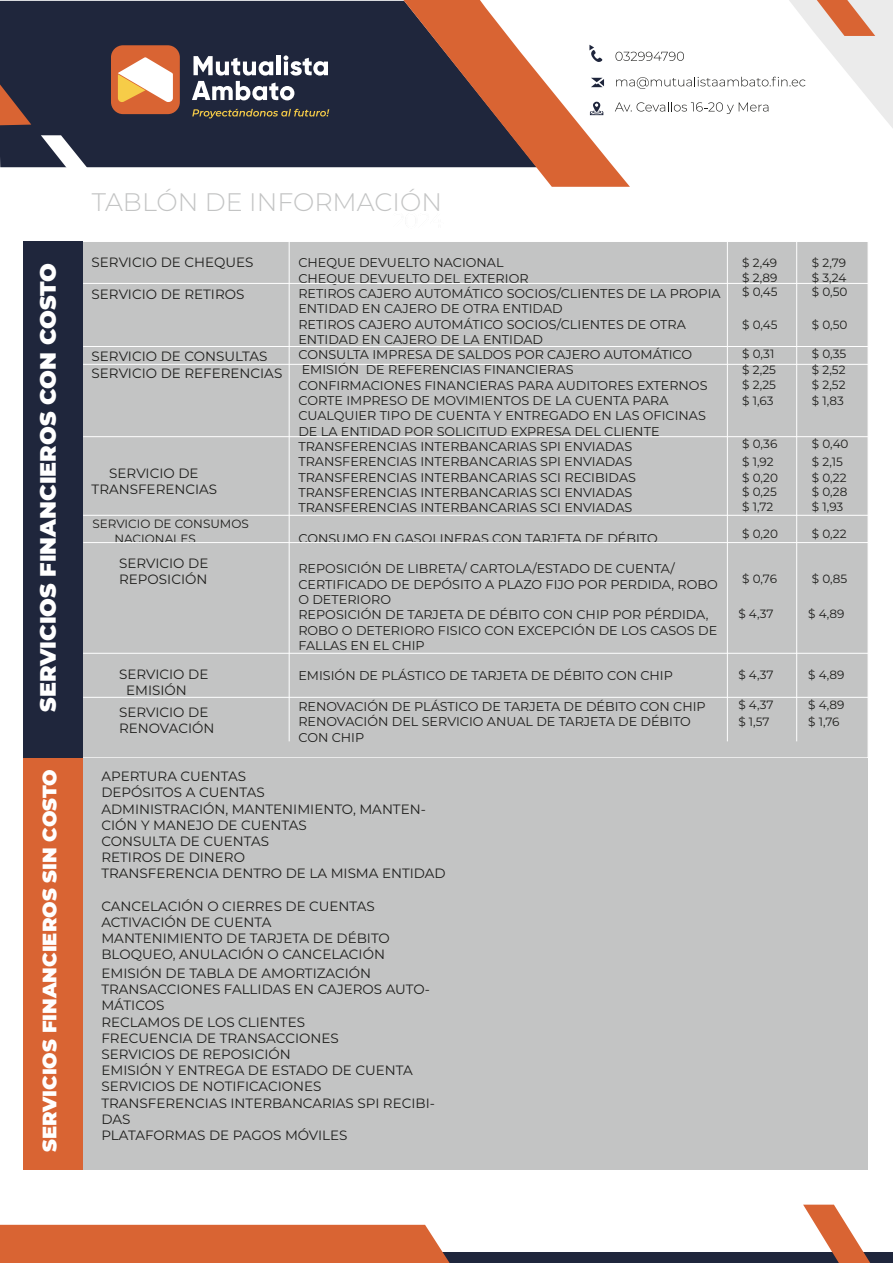
<style>
.page{position:relative;width:893px;height:1263px;background:#fff}
.page>*{position:absolute;margin:0;border:0;box-sizing:border-box;transform-origin:0 0}
.t1{font:300 25.35px "Montserrat";color:#c3c4c4}
.t2{font:900 22.2px "Montserrat";color:#fff}
.t3{font:900 19.5px "Montserrat";color:#fff}
.t4{font:13.5px/16.2px "Montserrat";color:#1d1d1b}
.t5{font:12.75px/15.3px "Montserrat";color:#1d1d1b}
.t6{font:12px/14.4px "Montserrat";color:#1d1d1b}
</style>
<div class="page">
<div style="left:436px;top:1252px;width:457px;height:11px;background:#1f263c"></div>
<div style="left:0;top:1px;width:394px;height:166px;background:#1f263c"></div>
<div style="left:0;top:1225px;width:450px;height:38px;background:#d96433"></div>
<svg style="left:803px;top:1204px;width:67px;height:59px"></svg>
<svg style="left:394px;top:1px;width:499px;height:186px"></svg>
<svg style="left:0;top:79px;width:31px;height:46px"></svg>
<svg style="left:41px;top:135px;width:48px;height:33px"></svg>
<svg style="left:192px;top:55px;width:136px;height:46px"></svg>
<svg style="left:192px;top:109px;width:137px;height:9px"></svg>
<div style="left:111px;top:45px;width:69px;height:69px;background:#d96433;border-radius:12px"></div>
<svg style="left:118px;top:57px;width:55px;height:45px"></svg>
<div style="left:75px;top:241px;width:793px;height:517px;background:#c3c4c4;border:1px solid #fff"></div>
<div style="left:24px;top:241px;width:59px;height:517px;background:#1f263c"></div>
<div style="left:24px;top:758px;width:59px;height:411px;background:#d96433"></div>
<div style="left:83px;top:758px;width:785px;height:411px;background:#c3c4c4"></div>
<hr style="left:83px;top:283px;width:785px;height:1px;background:#fff">
<hr style="left:83px;top:346px;width:785px;height:1px;background:#fff">
<hr style="left:83px;top:364px;width:785px;height:1px;background:#fff">
<hr style="left:83px;top:436px;width:785px;height:1px;background:#fff">
<hr style="left:83px;top:515px;width:785px;height:1px;background:#fff">
<hr style="left:83px;top:542px;width:785px;height:1px;background:#fff">
<hr style="left:83px;top:653px;width:785px;height:1px;background:#fff">
<hr style="left:83px;top:697px;width:785px;height:1px;background:#fff">
<hr style="left:289px;top:241px;width:1px;height:500px;background:#fff">
<hr style="left:727px;top:241px;width:1px;height:500px;background:#fff">
<hr style="left:796px;top:241px;width:1px;height:500px;background:#fff">
<h2 class="t2" style="left:31px;top:712px;width:450px;rotate:-90deg">SERVICIOS FINANCIEROS CON COSTO</h2>
<h1 class="t1" style="left:92px;top:185px;width:352px">TABLÓN DE INFORMACIÓN</h1>
<p class="t4" style="left:92px;top:254px;width:163px">SERVICIO DE CHEQUES</p>
<p class="t4" style="left:92px;top:286px;width:154px">SERVICIO DE RETIROS</p>
<p class="t4" style="left:92px;top:347px;width:192px;line-height:17.2px">SERVICIO DE CONSULTAS<br>SERVICIO DE REFERENCIAS</p>
<p class="t4" style="left:92px;top:465px;width:127px;text-align:center">SERVICIO DE<br>TRANSFERENCIAS</p>
<p class="t6" style="left:114px;top:516px;width:136px;text-indent:-22px">SERVICIO DE CONSUMOS<br>NACIONALES</p>
<p class="t4" style="left:119px;top:554px;width:91px">SERVICIO DE<br>REPOSICIÓN</p>
<p class="t4" style="left:126px;top:665px;width:84px;text-indent:-7px">SERVICIO DE<br>EMISIÓN</p>
<p class="t4" style="left:119px;top:704px;width:97px">SERVICIO DE<br>RENOVACIÓN</p>
<p class="t5" style="left:298px;top:255px;width:424px">CHEQUE DEVUELTO NACIONAL<br>CHEQUE DEVUELTO DEL EXTERIOR<br>RETIROS CAJERO AUTOMÁTICO SOCIOS/CLIENTES DE LA PROPIA ENTIDAD EN CAJERO DE OTRA ENTIDAD<br>RETIROS CAJERO AUTOMÁTICO SOCIOS/CLIENTES DE OTRA ENTIDAD EN CAJERO DE LA ENTIDAD<br>CONSULTA IMPRESA DE SALDOS POR CAJERO AUTOMÁTICO EMISIÓN DE REFERENCIAS FINANCIERAS<br>CONFIRMACIONES FINANCIERAS PARA AUDITORES EXTERNOS CORTE IMPRESO DE MOVIMIENTOS DE LA CUENTA PARA CUALQUIER TIPO DE CUENTA Y ENTREGADO EN LAS OFICINAS DE LA ENTIDAD POR SOLICITUD EXPRESA DEL CLIENTE TRANSFERENCIAS INTERBANCARIAS SPI ENVIADAS TRANSFERENCIAS INTERBANCARIAS SPI ENVIADAS TRANSFERENCIAS INTERBANCARIAS SCI RECIBIDAS TRANSFERENCIAS INTERBANCARIAS SCI ENVIADAS TRANSFERENCIAS INTERBANCARIAS SCI ENVIADAS</p>
<p class="t5" style="left:298px;top:530px;width:361px">CONSUMO EN GASOLINERAS CON TARJETA DE DÉBITO</p>
<p class="t5" style="left:298px;top:561px;width:421px">REPOSICIÓN DE LIBRETA/ CARTOLA/ESTADO DE CUENTA/ CERTIFICADO DE DEPÓSITO A PLAZO FIJO POR PERDIDA, ROBO O DETERIORO<br>REPOSICIÓN DE TARJETA DE DÉBITO CON CHIP POR PÉRDIDA, ROBO O DETERIORO FISICO CON EXCEPCIÓN DE LOS CASOS DE FALLAS EN EL CHIP</p>
<p class="t5" style="left:298px;top:668px;width:376px">EMISIÓN DE PLÁSTICO DE TARJETA DE DÉBITO CON CHIP</p>
<p class="t5" style="left:298px;top:698px;width:409px">RENOVACIÓN DE PLÁSTICO DE TARJETA DE DÉBITO CON CHIP<br>RENOVACIÓN DEL SERVICIO ANUAL DE TARJETA DE DÉBITO<br>CON CHIP</p>
<h3 class="t3" style="left:35px;top:1152px;width:385px;rotate:-90deg">SERVICIOS FINANCIEROS SIN COSTO</h3>
<p class="t4" style="left:101px;top:768px;width:346px">APERTURA CUENTAS<br>DEPÓSITOS A CUENTAS<br>ADMINISTRACIÓN, MANTENIMIENTO, MANTEN-<br>CIÓN Y MANEJO DE CUENTAS<br>CONSULTA DE CUENTAS<br>RETIROS DE DINERO<br>TRANSFERENCIA DENTRO DE LA MISMA ENTIDAD</p>
<p class="t4" style="left:101px;top:897px;width:290px">CANCELACIÓN O CIERRES DE CUENTAS<br>ACTIVACIÓN DE CUENTA<br>MANTENIMIENTO DE TARJETA DE DÉBITO<br>BLOQUEO, ANULACIÓN O CANCELACIÓN</p>
<p class="t4" style="left:101px;top:965px;width:335px">EMISIÓN DE TABLA DE AMORTIZACIÓN<br>TRANSACCIONES FALLIDAS EN CAJEROS AUTO-<br>MÁTICOS<br>RECLAMOS DE LOS CLIENTES<br>FRECUENCIA DE TRANSACCIONES<br>SERVICIOS DE REPOSICIÓN<br>EMISIÓN Y ENTREGA DE ESTADO DE CUENTA<br>SERVICIOS DE NOTIFICACIONES<br>TRANSFERENCIAS INTERBANCARIAS SPI RECIBI-<br>DAS<br>PLATAFORMAS DE PAGOS MÓVILES</p>
<p class="t6" style="left:742px;top:255px;width:36px">$ 2,49</p>
<p class="t6" style="left:812px;top:255px;width:36px">$ 2,79</p>
<p class="t6" style="left:742px;top:270px;width:37px">$ 2,89</p>
<p class="t6" style="left:812px;top:270px;width:36px">$ 3,24</p>
<p class="t6" style="left:742px;top:284px;width:37px">$ 0,45</p>
<p class="t6" style="left:812px;top:284px;width:37px">$ 0,50</p>
<p class="t6" style="left:742px;top:317px;width:37px">$ 0,45</p>
<p class="t6" style="left:812px;top:317px;width:37px">$ 0,50</p>
<p class="t6" style="left:742px;top:346px;width:34px">$ 0,31</p>
<p class="t6" style="left:812px;top:346px;width:36px">$ 0,35</p>
<p class="t6" style="left:742px;top:362px;width:35px">$ 2,25</p>
<p class="t6" style="left:812px;top:362px;width:35px">$ 2,52</p>
<p class="t6" style="left:742px;top:377px;width:35px">$ 2,25</p>
<p class="t6" style="left:812px;top:377px;width:35px">$ 2,52</p>
<p class="t6" style="left:742px;top:393px;width:33px">$ 1,63</p>
<p class="t6" style="left:812px;top:393px;width:33px">$ 1,83</p>
<p class="t6" style="left:742px;top:436px;width:37px">$ 0,36</p>
<p class="t6" style="left:812px;top:436px;width:38px">$ 0,40</p>
<p class="t6" style="left:742px;top:454px;width:33px">$ 1,92</p>
<p class="t6" style="left:812px;top:454px;width:32px">$ 2,15</p>
<p class="t6" style="left:742px;top:470px;width:37px">$ 0,20</p>
<p class="t6" style="left:812px;top:470px;width:36px">$ 0,22</p>
<p class="t6" style="left:742px;top:484px;width:36px">$ 0,25</p>
<p class="t6" style="left:812px;top:484px;width:37px">$ 0,28</p>
<p class="t6" style="left:742px;top:499px;width:33px">$ 1,72</p>
<p class="t6" style="left:812px;top:499px;width:33px">$ 1,93</p>
<p class="t6" style="left:742px;top:526px;width:37px">$ 0,20</p>
<p class="t6" style="left:812px;top:526px;width:36px">$ 0,22</p>
<p class="t6" style="left:742px;top:571px;width:36px">$ 0,76</p>
<p class="t6" style="left:812px;top:571px;width:37px">$ 0,85</p>
<p class="t6" style="left:738px;top:606px;width:37px">$ 4,37</p>
<p class="t6" style="left:808px;top:606px;width:38px">$ 4,89</p>
<p class="t6" style="left:738px;top:667px;width:37px">$ 4,37</p>
<p class="t6" style="left:808px;top:667px;width:38px">$ 4,89</p>
<p class="t6" style="left:738px;top:697px;width:37px">$ 4,37</p>
<p class="t6" style="left:808px;top:697px;width:38px">$ 4,89</p>
<p class="t6" style="left:738px;top:714px;width:33px">$ 1,57</p>
<p class="t6" style="left:808px;top:714px;width:33px">$ 1,76</p>
</div>
